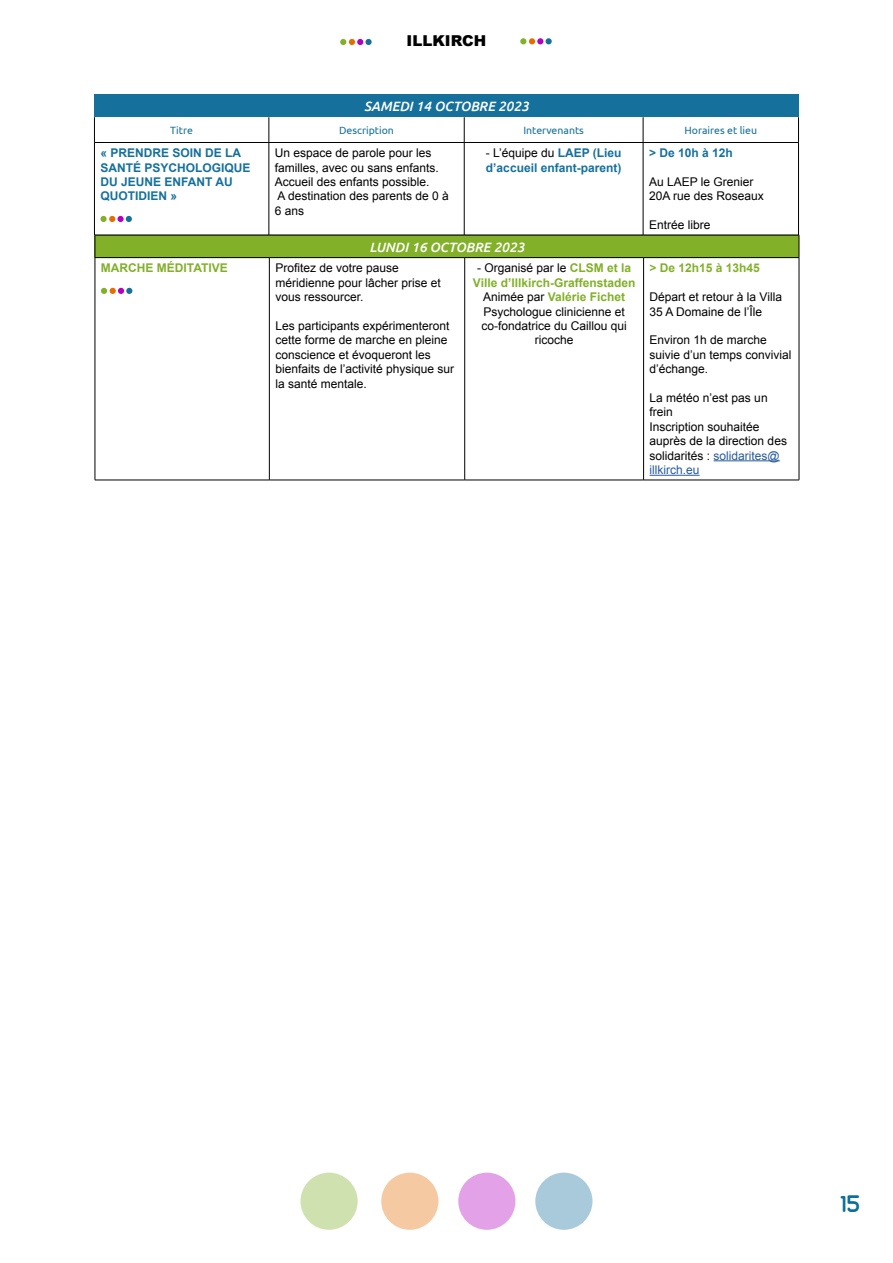
<style>
.page{position:relative;width:893px;height:1263px;background:#fff}
.page>*{position:absolute;margin:0;border:0;box-sizing:border-box;transform-origin:0 0}
.t1{font:24px "Ubuntu Title";color:#0a6f99}
.t2{font:900 15px "Arial";color:#000}
.t3{font:italic 500 13.5px "Ubuntu";color:#fff}
.t4{font:12px/14.4px "Arial";color:#000}
.t5{font:700 12px/14.4px "Arial";color:#15709c}
.t6{font:700 12px "Arial";color:#82b029}
.t7{font:10.5px "Ubuntu";color:#15709c}
.s1{font-weight:400;color:#000}
.s2{font-weight:700;color:#82b029}
.s3{color:#275b9b}
</style>
<div class="page">
<div style="left:300px;top:1172px;width:58px;height:58px;background:#d0e1b0;border-radius:50%"></div>
<div style="left:381px;top:1172px;width:57px;height:58px;background:#f5c9a1;border-radius:50%"></div>
<div style="left:458px;top:1172px;width:57px;height:58px;background:#e3a1e8;border-radius:50%"></div>
<div style="left:535px;top:1172px;width:57px;height:58px;background:#a8cada;border-radius:50%"></div>
<div style="left:94px;top:95px;width:704px;height:22px;background:#15709c"></div>
<svg style="left:94px;top:117px;width:1px;height:25px"></svg>
<hr style="left:94px;top:235px;width:175px;height:1px;background:#000">
<hr style="left:94px;top:142px;width:175px;height:1px;background:#000">
<hr style="left:94px;top:143px;width:1px;height:92px;background:#000">
<hr style="left:464px;top:142px;width:179px;height:1px;background:#000">
<svg style="left:269px;top:117px;width:1px;height:25px"></svg>
<svg style="left:464px;top:117px;width:1px;height:25px"></svg>
<hr style="left:269px;top:142px;width:195px;height:1px;background:#000">
<hr style="left:269px;top:143px;width:1px;height:92px;background:#000">
<hr style="left:464px;top:143px;width:1px;height:92px;background:#000">
<svg style="left:643px;top:117px;width:1px;height:25px"></svg>
<svg style="left:798px;top:117px;width:1px;height:25px"></svg>
<hr style="left:643px;top:142px;width:156px;height:1px;background:#000">
<hr style="left:643px;top:143px;width:1px;height:92px;background:#000">
<hr style="left:798px;top:143px;width:1px;height:92px;background:#000">
<div style="left:100px;top:216px;width:7px;height:6px;background:#82b029;border-radius:50%"></div>
<svg style="left:109px;top:216px;width:6px;height:6px"></svg>
<div style="left:117px;top:216px;width:7px;height:6px;background:#b400c1;border-radius:50%"></div>
<svg style="left:126px;top:216px;width:6px;height:6px"></svg>
<svg style="left:520px;top:38px;width:32px;height:6px"></svg>
<svg style="left:340px;top:39px;width:23px;height:6px"></svg>
<div style="left:365px;top:39px;width:7px;height:6px;background:#15709c;border-radius:50%"></div>
<div style="left:95px;top:235px;width:704px;height:23px;background:#82b029"></div>
<hr style="left:95px;top:258px;width:1px;height:222px;background:#000">
<hr style="left:95px;top:480px;width:174px;height:1px;background:#000">
<hr style="left:465px;top:480px;width:179px;height:1px;background:#000">
<hr style="left:269px;top:258px;width:1px;height:222px;background:#000">
<hr style="left:464px;top:258px;width:1px;height:222px;background:#000">
<hr style="left:269px;top:480px;width:196px;height:1px;background:#000">
<hr style="left:643px;top:258px;width:1px;height:222px;background:#000">
<hr style="left:799px;top:258px;width:1px;height:222px;background:#000">
<hr style="left:644px;top:480px;width:155px;height:1px;background:#000">
<hr style="left:95px;top:235px;width:174px;height:1px;background:#000">
<svg style="left:95px;top:235px;width:1px;height:22px"></svg>
<hr style="left:269px;top:235px;width:196px;height:1px;background:#000">
<hr style="left:465px;top:235px;width:179px;height:1px;background:#000">
<hr style="left:644px;top:235px;width:155px;height:1px;background:#000">
<hr style="left:95px;top:257px;width:174px;height:1px;background:#000">
<hr style="left:269px;top:257px;width:196px;height:1px;background:#000">
<hr style="left:465px;top:257px;width:179px;height:1px;background:#000">
<hr style="left:644px;top:257px;width:155px;height:1px;background:#000">
<svg style="left:799px;top:235px;width:1px;height:23px"></svg>
<svg style="left:101px;top:288px;width:31px;height:6px"></svg>
<hr style="left:714px;top:460px;width:66px;height:1px;background:#275b9b">
<hr style="left:650px;top:475px;width:50px;height:1px;background:#275b9b">
<p class="t2" style="left:407px;top:30px;width:81px">ILLKIRCH</p>
<p class="t3" style="left:364px;top:98px;width:166px">SAMEDI 14 OCTOBRE 2023</p>
<p class="t7" style="left:170px;top:124px;width:24px">Titre</p>
<p class="t7" style="left:339px;top:124px;width:56px">Description</p>
<p class="t7" style="left:523px;top:124px;width:62px">Intervenants</p>
<p class="t7" style="left:684px;top:124px;width:74px">Horaires et lieu</p>
<p class="t5" style="left:100px;top:146px;width:152px">« PRENDRE SOIN DE LA<br>SANTÉ PSYCHOLOGIQUE<br>DU JEUNE ENFANT AU<br>QUOTIDIEN »</p>
<p class="t4" style="left:275px;top:146px;width:176px">Un espace de parole pour les familles, avec ou sans enfants.<br>Accueil des enfants possible.<br>A destination des parents de 0 à<br>6 ans</p>
<p class="t5" style="left:486px;top:146px;width:137px"><span class="s1">- L’équipe du</span> LAEP (Lieu d’accueil enfant-parent)</p>
<p class="t5" style="left:649px;top:146px;width:85px">&gt; De 10h à 12h</p>
<p class="t4" style="left:649px;top:175px;width:116px">Au LAEP le Grenier<br>20A rue des Roseaux</p>
<p class="t4" style="left:649px;top:218px;width:63px">Entrée libre</p>
<p class="t3" style="left:370px;top:239px;width:156px">LUNDI 16 OCTOBRE 2023</p>
<p class="t6" style="left:101px;top:260px;width:128px">MARCHE MÉDITATIVE</p>
<p class="t4" style="left:275px;top:261px;width:167px">Profitez de votre pause méridienne pour lâcher prise et vous ressourcer.</p>
<p class="t4" style="left:275px;top:319px;width:180px">Les participants expérimenteront cette forme de marche en pleine conscience et évoqueront les bienfaits de l’activité physique sur la santé mentale.</p>
<p class="t4" style="left:473px;top:261px;width:164px;text-align:center">- Organisé par le <span class="s2">CLSM et la<br>Ville d’Illkirch-Graffenstaden<br></span>Animée par <span class="s2">Valérie Fichet<br></span>Psychologue clinicienne et co-fondatrice du Caillou qui ricoche</p>
<p class="t6" style="left:650px;top:260px;width:112px">&gt; De 12h15 à 13h45</p>
<p class="t4" style="left:650px;top:290px;width:134px">Départ et retour à la Villa<br>35 A Domaine de l’Île</p>
<p class="t4" style="left:650px;top:333px;width:144px">Environ 1h de marche suivie d’un temps convivial d’échange.</p>
<p class="t4" style="left:650px;top:391px;width:139px">La météo n’est pas un frein<br>Inscription souhaitée auprès de la direction des solidarités : <span class="s3">solidarites@ illkirch.eu</span></p>
<h1 class="t1" style="left:841px;top:1193px;width:21px">15</h1>
</div>
